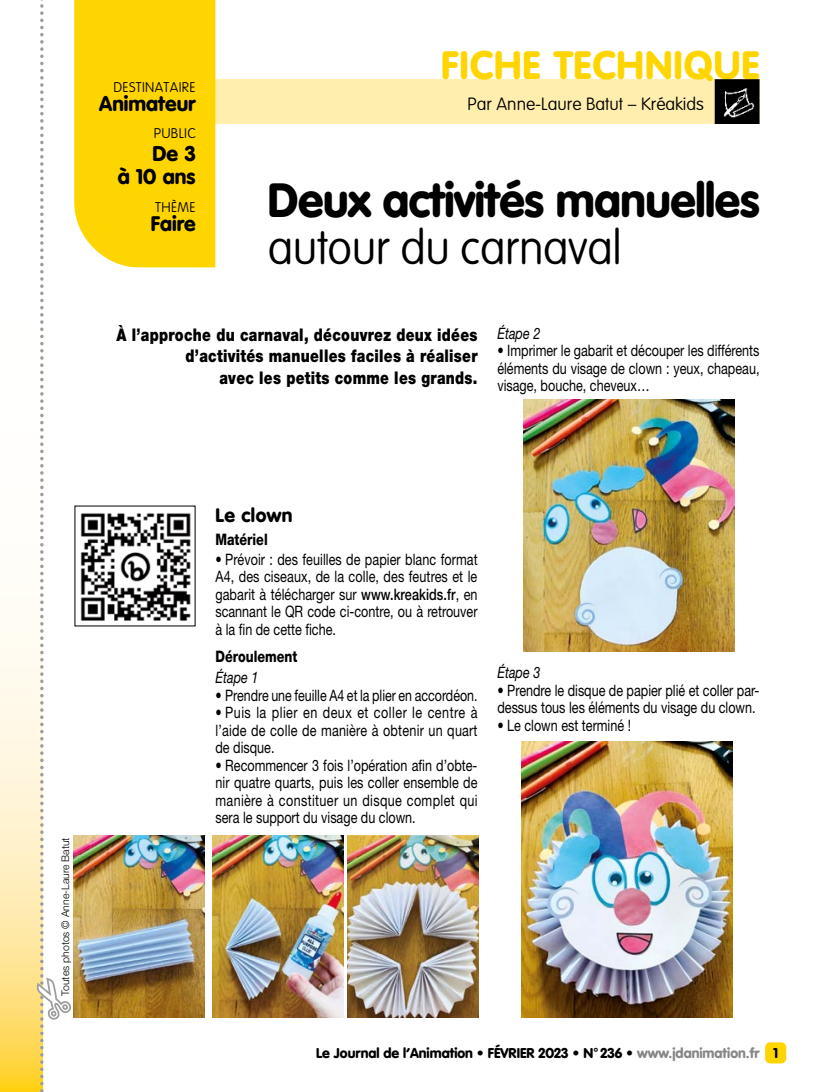
<style>
.page{position:relative;width:834px;height:1092px;background:#fff}
.page>*{position:absolute;margin:0;border:0;box-sizing:border-box;transform-origin:0 0}
.t1{font:900 47.25px "VAG Rounded Std";letter-spacing:-.01em;color:#000}
.t2{font:100 47.25px "VAG Rounded Std";letter-spacing:-.01em;color:#000}
.t3{font:900 39.02px "VAG Rounded Std";letter-spacing:.025em;color:#ffd500}
.t4{font:900 21px/22.8px "VAG Rounded Std";color:#000;text-align:right}
.t5{font:900 20.82px "VAG Rounded Std";color:#000}
.t6{font:900 19.25px "VAG Rounded Std";letter-spacing:.025em;color:#000}
.t7{font:900 17.5px/21.9px "Helvetica Neue LT Pro";letter-spacing:.02em;color:#000;text-align:right;scale:.8 1}
.t8{font:100 17.5px "VAG Rounded Std";color:#000}
.t9{font:15.75px/17.5px "Helvetica Neue LT Std";color:#000;text-align:justify;scale:.8 1}
.t10{font:15.75px "Helvetica Neue LT Std";color:#000;scale:.79 1}
.t11{font:800 15.75px "Helvetica Neue LT Com";color:#000;scale:.8 1}
.t12{font:italic 15.75px "Helvetica Neue LT Std";color:#000;scale:.8 1}
.t13{font:900 14px "VAG Rounded Std";color:#000}
.t14{font:100 13.83px "VAG Rounded Std";letter-spacing:.025em;color:#000}
.t15{font:300 10.5px "Helvetica Neue LT Std";color:#000}
.s1{font-weight:500}
.s2{color:#878787}
</style>
<div class="page">
<div style="left:765px;top:1042px;width:21px;height:21px;background:#ffd500;border-radius:5px"></div>
<svg style="left:0;top:614px;width:34px;height:477px;background:#ffedb4"></svg>
<div style="left:76px;top:79px;width:683px;height:45px;background:#ffeeae"></div>
<div style="left:74px;top:0;width:141px;height:267px;background:#ffd500"></div>
<img style="left:717px;top:82px;width:39px;height:39px">
<div style="left:714px;top:79px;width:45px;height:45px;border:2px solid #000"></div>
<img style="left:80px;top:513px;width:111px;height:108px">
<img style="left:73px;top:835px;width:132px;height:182px">
<img style="left:212px;top:835px;width:131px;height:182px">
<img style="left:347px;top:835px;width:131px;height:182px">
<img style="left:523px;top:399px;width:211px;height:252px">
<img style="left:522px;top:741px;width:210px;height:276px">
<svg style="left:34px;top:0;width:10px;height:1092px"></svg>
<p class="t14" style="left:113px;top:79px;width:84px">DESTINATAIRE</p>
<h3 class="t5" style="left:99px;top:91px;width:98px">Animateur</h3>
<p class="t14" style="left:154px;top:126px;width:43px">PUBLIC</p>
<h3 class="t4" style="left:118px;top:143px;width:79px">De 3<br>à 10 ans</h3>
<p class="t14" style="left:155px;top:199px;width:42px">THÈME</p>
<h3 class="t5" style="left:151px;top:211px;width:46px">Faire</h3>
<h2 class="t3" style="left:441px;top:42px;width:320px">FICHE TECHNIQUE</h2>
<p class="t8" style="left:467px;top:93px;width:238px">Par Anne-Laure Batut – Kréakids</p>
<h1 class="t1" style="left:268px;top:172px;width:493px">Deux activités manuelles</h1>
<h1 class="t2" style="left:268px;top:220px;width:355px">autour du carnaval</h1>
<p class="t7" style="left:116px;top:323px;width:453px">À l’approche du carnaval, découvrez deux idées d’activités manuelles faciles à réaliser<br>avec les petits comme les grands.</p>
<p class="t12" style="left:497px;top:324px;width:55px">Étape 2</p>
<p class="t9" style="left:497px;top:342px;width:329px">• Imprimer le gabarit et découper les différents éléments du visage de clown : yeux, chapeau, visage, bouche, cheveux…</p>
<p class="t15" style="left:59px;top:995px;width:160px;rotate:-90deg">Toutes photos © Anne-Laure Batut</p>
<p class="t6" style="left:215px;top:503px;width:79px">Le clown</p>
<p class="t11" style="left:215px;top:529px;width:67px">Matériel</p>
<p class="t9" style="left:215px;top:550px;width:329px">• Prévoir : des feuilles de papier blanc format A4, des ciseaux, de la colle, des feutres et le gabarit à télécharger sur <span class="s1">www.kreakids.fr</span>, en scannant le QR code ci-contre, ou à retrouver à la fin de cette fiche.</p>
<p class="t11" style="left:215px;top:647px;width:104px">Déroulement</p>
<p class="t12" style="left:215px;top:668px;width:55px">Étape 1</p>
<p class="t10" style="left:215px;top:685px;width:333px">• Prendre une feuille A4 et la plier en accordéon.</p>
<p class="t9" style="left:215px;top:703px;width:329px">• Puis la plier en deux et coller le centre à l’aide de colle de manière à obtenir un quart de disque.</p>
<p class="t9" style="left:215px;top:756px;width:329px">• Recommencer 3 fois l’opération afin d’obte&shy;nir quatre quarts, puis les coller ensemble de manière à constituer un disque complet qui sera le support du visage du clown.</p>
<p class="t12" style="left:497px;top:663px;width:55px">Étape 3</p>
<p class="t9" style="left:497px;top:681px;width:329px">• Prendre le disque de papier plié et coller par&shy;dessus tous les éléments du visage du clown.</p>
<p class="t9" style="left:497px;top:716px;width:168px">• Le clown est terminé !</p>
<p class="t13" style="left:316px;top:1044px;width:463px">Le Journal de l’Animation • FÉVRIER 2023 • N°236 • <span class="s2">www.jdanimation.fr</span> 1</p>
</div>
